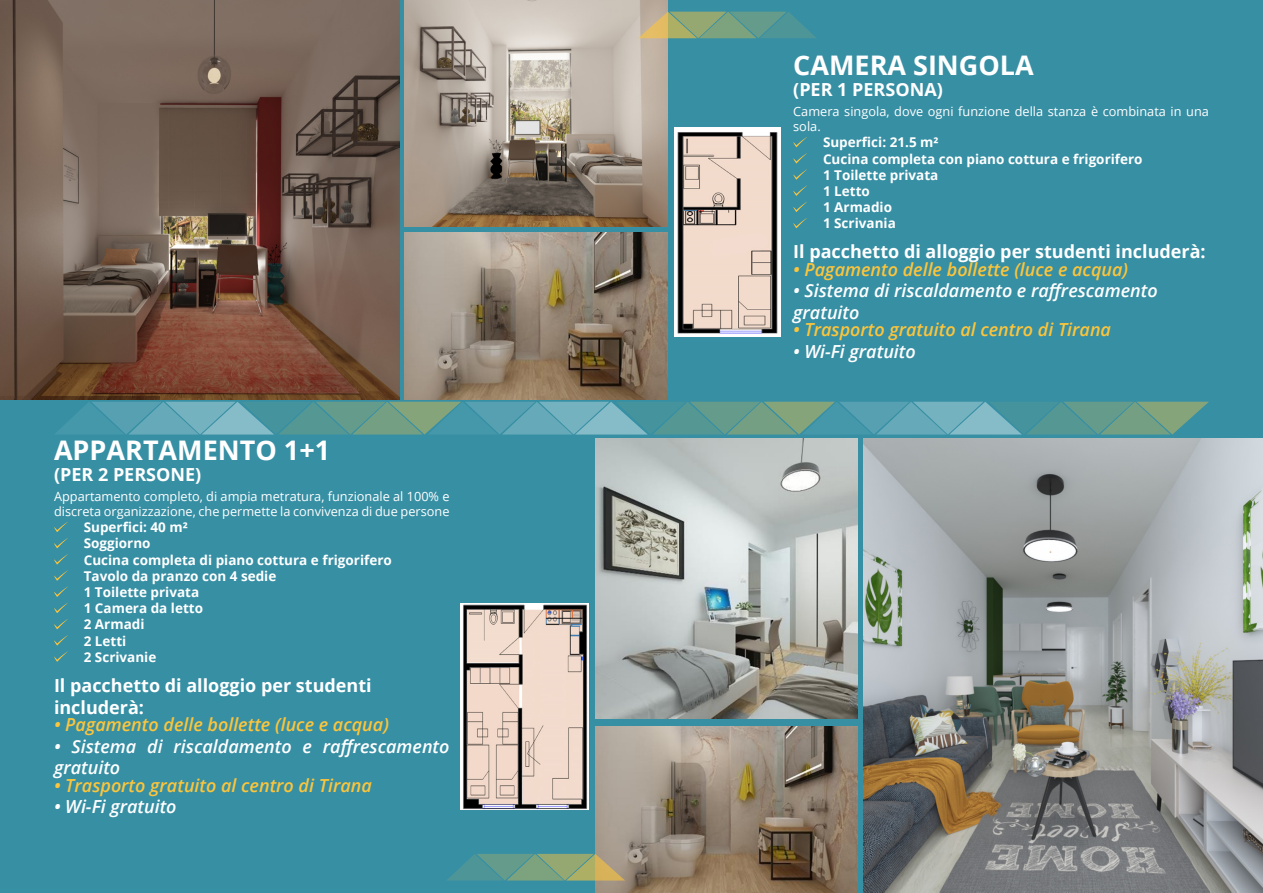
<style>
.page{position:relative;width:1263px;height:893px;background:#378fa4}
.page>*{position:absolute;margin:0;border:0;box-sizing:border-box;transform-origin:0 0}
.t1{font:700 27px "Open Sans";color:#fff}
.t2{font:italic 600 18px "Open Sans";color:#fcc53b}
.t3{font:italic 600 18px/21.6px "Open Sans";color:#fff}
.t4{font:700 18px/21.6px "Open Sans";color:#fff}
.t5{font:700 13.5px "Open Sans";color:#fff}
.t6{font:12.75px/15.3px "Open Sans";color:#fff}
</style>
<div class="page">
<img style="left:595px;top:439px;width:263px;height:280px">
<img style="left:863px;top:439px;width:400px;height:454px">
<svg style="left:793px;top:137px;width:14px;height:10px"></svg>
<svg style="left:793px;top:153px;width:14px;height:43px"></svg>
<svg style="left:793px;top:202px;width:14px;height:10px"></svg>
<svg style="left:793px;top:218px;width:14px;height:10px"></svg>
<svg style="left:55px;top:402px;width:1154px;height:33px"></svg>
<img style="left:0;top:0;width:400px;height:399px">
<img style="left:405px;top:232px;width:262px;height:167px">
<img style="left:595px;top:726px;width:263px;height:167px">
<img style="left:405px;top:0;width:262px;height:227px">
<img style="left:674px;top:128px;width:107px;height:208px">
<svg style="left:638px;top:12px;width:178px;height:26px;background:#80a284"></svg>
<svg style="left:447px;top:854px;width:178px;height:26px;background:#7c9f82"></svg>
<svg style="left:54px;top:522px;width:14px;height:10px"></svg>
<svg style="left:54px;top:538px;width:14px;height:10px"></svg>
<svg style="left:54px;top:554px;width:14px;height:43px"></svg>
<svg style="left:54px;top:603px;width:14px;height:10px"></svg>
<svg style="left:54px;top:619px;width:14px;height:10px"></svg>
<svg style="left:54px;top:635px;width:14px;height:27px"></svg>
<img style="left:461px;top:603px;width:127px;height:207px">
<p class="t1" style="left:54px;top:431px;width:278px">APPARTAMENTO 1+1</p>
<p class="t4" style="left:54px;top:463px;width:149px">(PER 2 PERSONE)</p>
<p class="t6" style="left:54px;top:488px;width:397px">Appartamento completo, di ampia metratura, funzionale al 100% e discreta organizzazione, che permette la convivenza di due persone</p>
<p class="t5" style="left:84px;top:518px;width:106px">Superfici: 40 m²</p>
<p class="t5" style="left:84px;top:534px;width:68px">Soggiorno</p>
<p class="t5" style="left:84px;top:550px;width:310px">Cucina completa di piano cottura e frigorifero</p>
<p class="t5" style="left:84px;top:566px;width:194px">Tavolo da pranzo con 4 sedie</p>
<p class="t5" style="left:84px;top:583px;width:117px">1 Toilette privata</p>
<p class="t5" style="left:84px;top:599px;width:121px">1 Camera da letto</p>
<p class="t5" style="left:84px;top:615px;width:62px">2 Armadi</p>
<p class="t5" style="left:84px;top:631px;width:44px">2 Letti</p>
<p class="t5" style="left:84px;top:647px;width:74px">2 Scrivanie</p>
<p class="t4" style="left:54px;top:674px;width:319px">Il pacchetto di alloggio per studenti includerà:</p>
<p class="t2" style="left:54px;top:712px;width:336px">• Pagamento delle bollette (luce e acqua)</p>
<p class="t3" style="left:54px;top:735px;width:397px">• Sistema di riscaldamento e raffrescamento gratuito</p>
<p class="t2" style="left:54px;top:773px;width:319px">• Trasporto gratuito al centro di Tirana</p>
<p class="t3" style="left:54px;top:795px;width:124px">• Wi-Fi gratuito</p>
<p class="t1" style="left:793px;top:46px;width:242px">CAMERA SINGOLA</p>
<p class="t4" style="left:793px;top:78px;width:151px">(PER 1 PERSONA)</p>
<p class="t6" style="left:793px;top:103px;width:417px">Camera singola, dove ogni funzione della stanza è combinata in una sola.</p>
<p class="t5" style="left:823px;top:133px;width:117px">Superfici: 21.5 m²</p>
<p class="t5" style="left:823px;top:149px;width:321px">Cucina completa con piano cottura e frigorifero</p>
<p class="t5" style="left:823px;top:165px;width:117px">1 Toilette privata</p>
<p class="t5" style="left:823px;top:181px;width:48px">1 Letto</p>
<p class="t5" style="left:823px;top:198px;width:71px">1 Armadio</p>
<p class="t5" style="left:823px;top:214px;width:74px">1 Scrivania</p>
<p class="t4" style="left:793px;top:241px;width:414px">Il pacchetto di alloggio per studenti includerà:</p>
<p class="t2" style="left:793px;top:257px;width:336px">• Pagamento delle bollette (luce e acqua)</p>
<p class="t3" style="left:793px;top:280px;width:366px">• Sistema di riscaldamento e raffrescamento</p>
<p class="t3" style="left:793px;top:301px;width:68px">gratuito</p>
<p class="t2" style="left:793px;top:318px;width:319px">• Trasporto gratuito al centro di Tirana</p>
<p class="t3" style="left:793px;top:340px;width:124px">• Wi-Fi gratuito</p>
</div>
